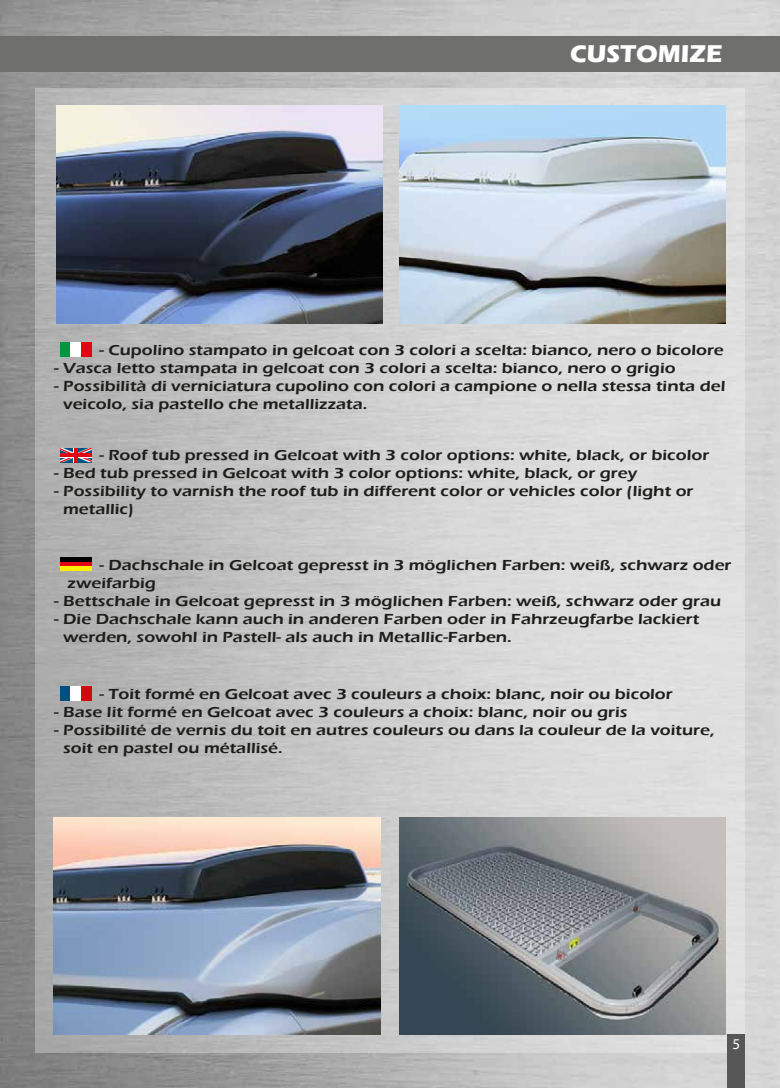
<style>
.page{position:relative;width:780px;height:1088px;background:#fff}
.page>*{position:absolute;margin:0;border:0;box-sizing:border-box;transform-origin:0 0}
.t1{font:700 25px "Eras ITC";color:#fff}
.t2{font:600 15px/18px "Eras ITC";color:#1d1d1b;scale:1.18 1}
.t3{font:15px "Myriad Pro";color:#fff}
</style>
<div class="page">
<img style="left:0;top:0;width:780px;height:1088px">
<div style="left:0;top:36px;width:780px;height:35px;background:#6f6f6e"></div>
<div style="left:36px;top:88px;width:708px;height:964px;background:linear-gradient(to right,#afafaf,#e8e8e8)"></div>
<div style="left:726px;top:1034px;width:18px;height:54px;background:#575756"></div>
<img style="left:56px;top:106px;width:326px;height:217px">
<img style="left:399px;top:106px;width:327px;height:217px">
<img style="left:399px;top:818px;width:327px;height:217px">
<img style="left:54px;top:818px;width:326px;height:217px">
<div style="left:60px;top:686px;width:11px;height:15px;background:#004f7c"></div>
<div style="left:71px;top:686px;width:10px;height:15px;background:#fff"></div>
<div style="left:81px;top:686px;width:11px;height:15px;background:#d10a11"></div>
<div style="left:60px;top:557px;width:32px;height:5px;background:#000"></div>
<hr style="left:60px;top:562px;width:32px;height:4px;background:#e20613">
<div style="left:60px;top:566px;width:32px;height:5px;background:#ffec00"></div>
<svg style="left:60px;top:448px;width:32px;height:14px"></svg>
<svg style="left:60px;top:452px;width:32px;height:1px"></svg>
<div style="left:73px;top:448px;width:5px;height:14px;background:#fff"></div>
<hr style="left:60px;top:453px;width:32px;height:4px;background:#e20613">
<hr style="left:74px;top:448px;width:4px;height:14px;background:#e20613">
<div style="left:60px;top:342px;width:11px;height:14px;background:#009540"></div>
<div style="left:71px;top:342px;width:10px;height:14px;background:#fff"></div>
<div style="left:81px;top:342px;width:11px;height:14px;background:#e20613"></div>
<h1 class="t1" style="left:570px;top:39px;width:154px">CUSTOMIZE</h1>
<p class="t2" style="left:99px;top:341px;width:530px">- Cupolino stampato in gelcoat con 3 colori a scelta: bianco, nero o bicolore</p>
<p class="t2" style="left:54px;top:359px;width:528px">- Vasca letto stampata in gelcoat con 3 colori a scelta: bianco, nero o grigio</p>
<p class="t2" style="left:63px;top:377px;width:562px;text-indent:-9px">- Possibilità di verniciatura cupolino con colori a campione o nella stessa tinta del veicolo, sia pastello che metallizzata.</p>
<p class="t2" style="left:99px;top:447px;width:518px">- Roof tub pressed in Gelcoat with 3 color options: white, black, or bicolor</p>
<p class="t2" style="left:54px;top:465px;width:495px">- Bed tub pressed in Gelcoat with 3 color options: white, black, or grey</p>
<p class="t2" style="left:63px;top:483px;width:535px;text-indent:-9px">- Possibility to varnish the roof tub in different color or vehicles color (light or metallic)</p>
<p class="t2" style="left:68px;top:556px;width:564px;text-indent:32px">- Dachschale in Gelcoat gepresst in 3 möglichen Farben: weiß, schwarz oder zweifarbig</p>
<p class="t2" style="left:54px;top:592px;width:566px">- Bettschale in Gelcoat gepresst in 3 möglichen Farben: weiß, schwarz oder grau</p>
<p class="t2" style="left:63px;top:610px;width:540px;text-indent:-9px">- Die Dachschale kann auch in anderen Farben oder in Fahrzeugfarbe lackiert werden, sowohl in Pastell- als auch in Metallic-Farben.</p>
<p class="t2" style="left:99px;top:685px;width:487px">- Toit formé en Gelcoat avec 3 couleurs a choix: blanc, noir ou bicolor</p>
<p class="t2" style="left:54px;top:703px;width:487px">- Base lit formé en Gelcoat avec 3 couleurs a choix: blanc, noir ou gris</p>
<p class="t2" style="left:63px;top:721px;width:553px;text-indent:-9px">- Possibilité de vernis du toit en autres couleurs ou dans la couleur de la voiture, soit en pastel ou métallisé.</p>
<p class="t3" style="left:732px;top:1034px;width:9px">5</p>
</div>
